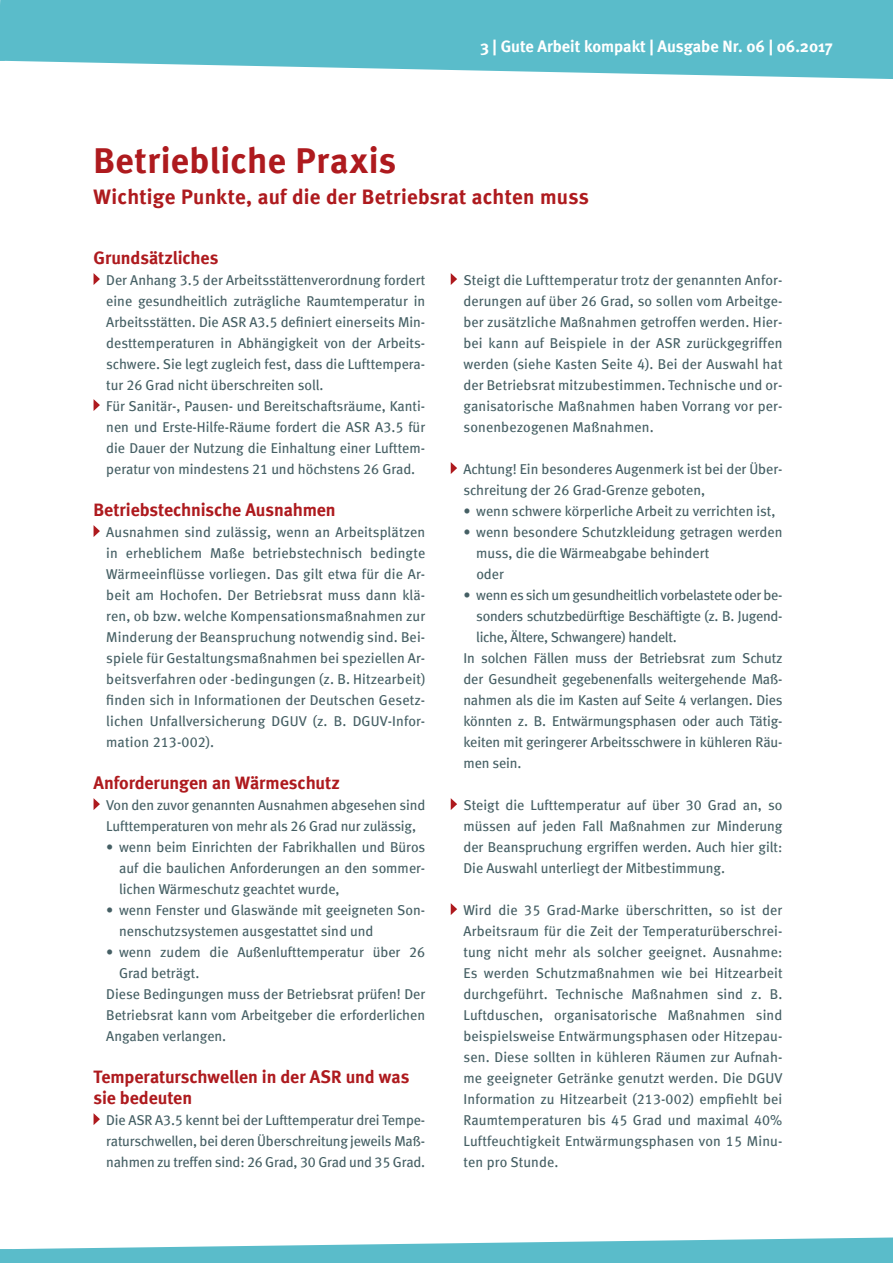
<style>
.page{position:relative;width:893px;height:1263px;background:#fff}
.page>*{position:absolute;margin:0;border:0;box-sizing:border-box;transform-origin:0 0}
.Subtitle-de{font:700 36px "Meta";letter-spacing:.015em;color:#ae1a1e}
.Subtitle-de-2{font:700 21px "Meta";letter-spacing:.01em;color:#ae1a1e}
.Zwischenüberschrift{font:700 18px/21px "Meta";letter-spacing:-.005em;color:#ae1a1e}
.Copy1-de{font:700 16.5px "Meta";color:#fff}
.Zwischenüberschrift-2{font:14.25px/21px "Meta Book LF";color:#455f64;text-align:justify}
.Copy1-de-2{font:14.25px/21px "Meta Book LF";letter-spacing:-.01em;color:#455f64;text-align:justify}
</style>
<div class="page">
<svg style="left:0;top:0;width:893px;height:79px;background:#6dc3d0"></svg>
<svg style="left:0;top:1237px;width:893px;height:26px"></svg>
<svg style="left:94px;top:273px;width:6px;height:12px"></svg>
<svg style="left:94px;top:399px;width:6px;height:12px"></svg>
<svg style="left:94px;top:525px;width:6px;height:12px"></svg>
<svg style="left:94px;top:798px;width:6px;height:12px"></svg>
<svg style="left:94px;top:1113px;width:6px;height:12px"></svg>
<svg style="left:451px;top:273px;width:6px;height:12px"></svg>
<svg style="left:451px;top:462px;width:6px;height:12px"></svg>
<svg style="left:451px;top:798px;width:6px;height:12px"></svg>
<svg style="left:451px;top:903px;width:6px;height:12px"></svg>
<p class="Copy1-de" style="left:480px;top:36px;width:354px">3 | Gute Arbeit kompakt | Ausgabe Nr. 06 | 06.2017</p>
<p class="Subtitle-de" style="left:94px;top:140px;width:304px">Betriebliche Praxis</p>
<p class="Subtitle-de-2" style="left:94px;top:185px;width:497px">Wichtige Punkte, auf die der Betriebsrat achten muss</p>
<p class="Zwischenüberschrift" style="left:94px;top:247px;width:126px">Grundsätzliches</p>
<p class="Zwischenüberschrift-2" style="left:106px;top:269px;width:321px">Der Anhang 3.5 der Arbeitsstättenverordnung fordert eine gesundheitlich zuträgliche Raumtemperatur in Arbeitsstätten. Die ASR A3.5 definiert einerseits Min&shy;desttemperaturen in Abhängigkeit von der Arbeits&shy;schwere. Sie legt zugleich fest, dass die Lufttempera&shy;tur 26 Grad nicht überschreiten soll.</p>
<p class="Zwischenüberschrift-2" style="left:106px;top:395px;width:320px">Für Sanitär-, Pausen- und Bereitschaftsräume, Kanti&shy;nen und Erste-Hilfe-Räume fordert die ASR A3.5 für die Dauer der Nutzung die Einhaltung einer Lufttem&shy;peratur von mindestens 21 und höchstens 26 Grad.</p>
<p class="Zwischenüberschrift" style="left:94px;top:499px;width:244px">Betriebstechnische Ausnahmen</p>
<p class="Zwischenüberschrift-2" style="left:106px;top:521px;width:320px">Ausnahmen sind zulässig, wenn an Arbeitsplätzen in erheblichem Maße betriebstechnisch bedingte Wärmeeinflüsse vorliegen. Das gilt etwa für die Ar&shy;beit am Hochofen. Der Betriebsrat muss dann klä&shy;ren, ob bzw. welche Kompensationsmaßnahmen zur Minderung der Beanspruchung notwendig sind. Bei&shy;spiele für Gestaltungsmaßnahmen bei speziellen Ar&shy;beitsverfahren oder -bedingungen (z. B. Hitzearbeit) finden sich in Informationen der Deutschen Gesetz&shy;lichen Unfallversicherung DGUV (z. B. DGUV-Infor&shy;mation 213-002).</p>
<p class="Zwischenüberschrift" style="left:94px;top:772px;width:248px">Anforderungen an Wärmeschutz</p>
<p class="Zwischenüberschrift-2" style="left:106px;top:794px;width:320px">Von den zuvor genannten Ausnahmen abgesehen sind<br>Lufttemperaturen von mehr als 26 Grad nur zulässig,</p>
<p class="Zwischenüberschrift-2" style="left:119px;top:836px;width:308px;text-indent:-13px">• wenn beim Einrichten der Fabrikhallen und Büros auf die baulichen Anforderungen an den sommer&shy;lichen Wärmeschutz geachtet wurde,</p>
<p class="Zwischenüberschrift-2" style="left:119px;top:899px;width:308px;text-indent:-13px">• wenn Fenster und Glaswände mit geeigneten Son&shy;nenschutzsystemen ausgestattet sind und</p>
<p class="Zwischenüberschrift-2" style="left:119px;top:941px;width:308px;text-indent:-13px">• wenn zudem die Außenlufttemperatur über 26<br>Grad beträgt.</p>
<p class="Copy1-de-2" style="left:106px;top:983px;width:320px">Diese Bedingungen muss der Betriebsrat prüfen! Der Betriebsrat kann vom Arbeitgeber die erforderlichen Angaben verlangen.</p>
<p class="Zwischenüberschrift" style="left:94px;top:1066px;width:318px">Temperaturschwellen in der ASR und was sie bedeuten</p>
<p class="Zwischenüberschrift-2" style="left:106px;top:1109px;width:320px">Die ASR A3.5 kennt bei der Lufttemperatur drei Tempe&shy;raturschwellen, bei deren Überschreitung jeweils Maß&shy;nahmen zu treffen sind: 26 Grad, 30 Grad und 35 Grad.</p>
<p class="Zwischenüberschrift-2" style="left:463px;top:269px;width:321px">Steigt die Lufttemperatur trotz der genannten Anfor&shy;derungen auf über 26 Grad, so sollen vom Arbeitge&shy;ber zusätzliche Maßnahmen getroffen werden. Hier&shy;bei kann auf Beispiele in der ASR zurückgegriffen werden (siehe Kasten Seite 4). Bei der Auswahl hat der Betriebsrat mitzubestimmen. Technische und or&shy;ganisatorische Maßnahmen haben Vorrang vor per&shy;sonenbezogenen Maßnahmen.</p>
<p class="Zwischenüberschrift-2" style="left:463px;top:458px;width:320px">Achtung! Ein besonderes Augenmerk ist bei der Über&shy;schreitung der 26 Grad-Grenze geboten,</p>
<p class="Zwischenüberschrift-2" style="left:463px;top:500px;width:314px">• wenn schwere körperliche Arbeit zu verrichten ist,</p>
<p class="Zwischenüberschrift-2" style="left:476px;top:521px;width:308px;text-indent:-13px">• wenn besondere Schutzkleidung getragen werden muss, die die Wärmeabgabe behindert</p>
<p class="Copy1-de-2" style="left:476px;top:563px;width:29px">oder</p>
<p class="Zwischenüberschrift-2" style="left:476px;top:584px;width:308px;text-indent:-13px">• wenn es sich um gesundheitlich vorbelastete oder be&shy;sonders schutzbedürftige Beschäftigte (z. B. Jugend&shy;liche, Ältere, Schwangere) handelt.</p>
<p class="Copy1-de-2" style="left:463px;top:647px;width:321px">In solchen Fällen muss der Betriebsrat zum Schutz der Gesundheit gegebenenfalls weitergehende Maß&shy;nahmen als die im Kasten auf Seite 4 verlangen. Dies könnten z. B. Entwärmungsphasen oder auch Tätig&shy;keiten mit geringerer Arbeitsschwere in kühleren Räu&shy;men sein.</p>
<p class="Zwischenüberschrift-2" style="left:463px;top:794px;width:320px">Steigt die Lufttemperatur auf über 30 Grad an, so müssen auf jeden Fall Maßnahmen zur Minderung der Beanspruchung ergriffen werden. Auch hier gilt:<br>Die Auswahl unterliegt der Mitbestimmung.</p>
<p class="Zwischenüberschrift-2" style="left:463px;top:899px;width:321px">Wird die 35 Grad-Marke überschritten, so ist der Arbeitsraum für die Zeit der Temperaturüberschrei&shy;tung nicht mehr als solcher geeignet. Ausnahme:<br>Es werden Schutzmaßnahmen wie bei Hitzearbeit durchgeführt. Technische Maßnahmen sind z. B.<br>Luftduschen, organisatorische Maßnahmen sind beispielsweise Entwärmungsphasen oder Hitzepau&shy;sen. Diese sollten in kühleren Räumen zur Aufnah&shy;me geeigneter Getränke genutzt werden. Die DGUV Information zu Hitzearbeit (213-002) empfiehlt bei Raumtemperaturen bis 45 Grad und maximal 40% Luftfeuchtigkeit Entwärmungsphasen von 15 Minu&shy;ten pro Stunde.</p>
</div>
